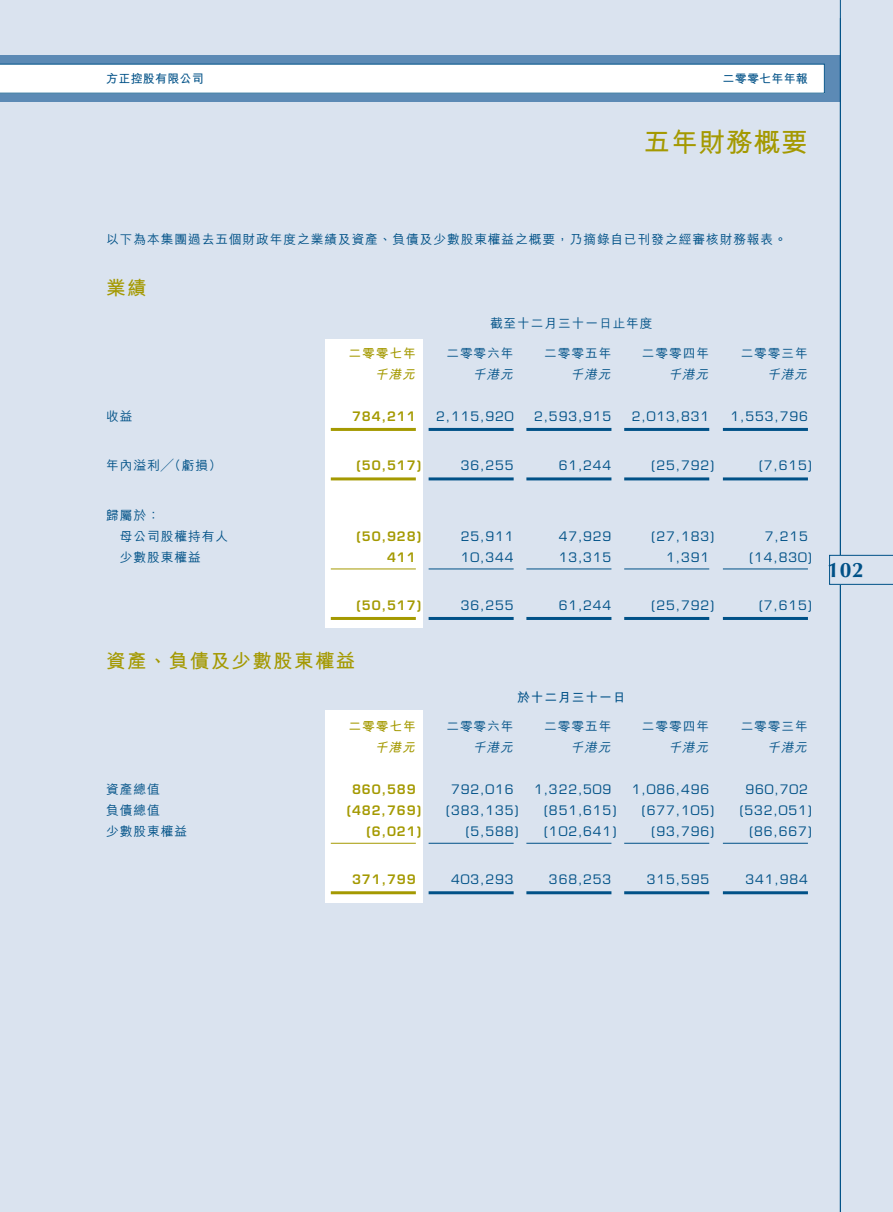
<style>
.page{position:relative;width:893px;height:1212px;background:#dae3ef}
.page>*{position:absolute;margin:0;border:0;box-sizing:border-box;transform-origin:0 0}
.t1{font:700 27px "M Hei HK";letter-spacing:.02em;color:#a49901}
.t2{font:700 21px "Optima LT Std";color:#005187}
.t3{font:700 19.5px "M Hei HK";letter-spacing:.07em;color:#a49901}
.t4{font:12.75px "Eurostile LT Std";letter-spacing:.07em;color:#005187}
.t5{font:500 12.75px/21px "M Hei HK";letter-spacing:.07em;color:#005187}
.t6{font:600 12.75px "Eurostile LT Std";letter-spacing:.07em;color:#a49901}
.t7{font:italic 500 12.75px "M Hei HK";color:#005187}
.t8{font:700 12.75px "M Hei HK";letter-spacing:.07em;color:#a49901}
.t9{font:700 12.75px "M Hei HK";letter-spacing:.07em;color:#005187}
.t10{font:italic 700 12.75px "M Hei HK";color:#a49901}
.t11{font:700 12px "M Hei HK";letter-spacing:.02em;color:#005187}
</style>
<div class="page">
<div style="left:0;top:55px;width:840px;height:47px;background:#5c8ab5"></div>
<div style="left:0;top:64px;width:824px;height:29px;background:#fff"></div>
<hr style="left:840px;top:0;width:1px;height:1212px;background:#005187">
<svg style="left:829px;top:555px;width:64px;height:30px"></svg>
<div style="left:325px;top:339px;width:98px;height:289px;background:#fff"></div>
<hr style="left:331px;top:428px;width:85px;height:3px;background:#a49901">
<hr style="left:429px;top:428px;width:85px;height:3px;background:#005187">
<hr style="left:526px;top:428px;width:85px;height:3px;background:#005187">
<hr style="left:624px;top:428px;width:85px;height:3px;background:#005187">
<hr style="left:723px;top:428px;width:85px;height:3px;background:#005187">
<hr style="left:331px;top:477px;width:85px;height:3px;background:#a49901">
<hr style="left:429px;top:477px;width:85px;height:3px;background:#005187">
<hr style="left:526px;top:477px;width:85px;height:3px;background:#005187">
<hr style="left:624px;top:477px;width:85px;height:3px;background:#005187">
<hr style="left:723px;top:477px;width:85px;height:3px;background:#005187">
<hr style="left:331px;top:568px;width:85px;height:1px;background:#a49901">
<hr style="left:429px;top:568px;width:85px;height:1px;background:#005187">
<hr style="left:526px;top:568px;width:85px;height:1px;background:#005187">
<hr style="left:624px;top:568px;width:85px;height:1px;background:#005187">
<hr style="left:723px;top:568px;width:85px;height:1px;background:#005187">
<hr style="left:331px;top:617px;width:85px;height:3px;background:#a49901">
<hr style="left:429px;top:617px;width:85px;height:3px;background:#005187">
<hr style="left:526px;top:617px;width:85px;height:3px;background:#005187">
<hr style="left:624px;top:617px;width:85px;height:3px;background:#005187">
<hr style="left:723px;top:617px;width:85px;height:3px;background:#005187">
<div style="left:325px;top:710px;width:98px;height:193px;background:#fff"></div>
<hr style="left:331px;top:843px;width:85px;height:1px;background:#a49901">
<hr style="left:429px;top:843px;width:85px;height:1px;background:#005187">
<hr style="left:526px;top:843px;width:85px;height:1px;background:#005187">
<hr style="left:624px;top:843px;width:85px;height:1px;background:#005187">
<hr style="left:723px;top:843px;width:85px;height:1px;background:#005187">
<hr style="left:331px;top:891px;width:85px;height:3px;background:#a49901">
<hr style="left:429px;top:891px;width:85px;height:3px;background:#005187">
<hr style="left:526px;top:891px;width:85px;height:3px;background:#005187">
<hr style="left:624px;top:891px;width:85px;height:3px;background:#005187">
<hr style="left:723px;top:891px;width:85px;height:3px;background:#005187">
<p class="t11" style="left:106px;top:70px;width:99px">方正控股有限公司</p>
<p class="t11" style="left:723px;top:70px;width:87px">二零零七年年報</p>
<p class="t1" style="left:643px;top:122px;width:166px">五年財務概要</p>
<p class="t5" style="left:106px;top:228px;width:682px">以下為本集團過去五個財政年度之業績及資產、負債及少數股東權益之概要，乃摘錄自已刊發之經審核財務報表。</p>
<p class="t3" style="left:106px;top:273px;width:42px">業績</p>
<p class="t5" style="left:490px;top:312px;width:164px">截至十二月三十一日止年度</p>
<p class="t8" style="left:348px;top:344px;width:69px">二零零七年</p>
<p class="t5" style="left:446px;top:342px;width:69px">二零零六年</p>
<p class="t5" style="left:544px;top:342px;width:69px">二零零五年</p>
<p class="t5" style="left:642px;top:342px;width:69px">二零零四年</p>
<p class="t5" style="left:741px;top:342px;width:69px">二零零三年</p>
<p class="t10" style="left:375px;top:365px;width:45px">千港元</p>
<p class="t7" style="left:473px;top:365px;width:45px">千港元</p>
<p class="t7" style="left:571px;top:365px;width:45px">千港元</p>
<p class="t7" style="left:668px;top:365px;width:45px">千港元</p>
<p class="t7" style="left:767px;top:365px;width:45px">千港元</p>
<p class="t5" style="left:106px;top:405px;width:28px">收益</p>
<p class="t6" style="left:352px;top:408px;width:65px">784,211</p>
<p class="t4" style="left:436px;top:408px;width:79px">2,115,920</p>
<p class="t4" style="left:534px;top:408px;width:79px">2,593,915</p>
<p class="t4" style="left:632px;top:408px;width:79px">2,013,831</p>
<p class="t4" style="left:730px;top:408px;width:79px">1,553,796</p>
<p class="t5" style="left:106px;top:454px;width:117px">年內溢利╱（虧損）</p>
<p class="t6" style="left:357px;top:458px;width:66px">(50,517 )</p>
<p class="t4" style="left:461px;top:458px;width:54px">36,255</p>
<p class="t4" style="left:559px;top:458px;width:54px">61,244</p>
<p class="t4" style="left:652px;top:458px;width:64px">(25,792)</p>
<p class="t4" style="left:759px;top:458px;width:54px">(7,615)</p>
<p class="t5" style="left:120px;top:504px;width:110px;text-indent:-14px">歸屬於：<br>母公司股權持有人</p>
<p class="t6" style="left:357px;top:528px;width:66px">(50,928 )</p>
<p class="t4" style="left:461px;top:528px;width:54px">25,911</p>
<p class="t4" style="left:559px;top:528px;width:54px">47,929</p>
<p class="t4" style="left:652px;top:528px;width:64px">(27,183)</p>
<p class="t4" style="left:765px;top:528px;width:45px">7,215</p>
<p class="t5" style="left:120px;top:546px;width:82px">少數股東權益</p>
<p class="t6" style="left:387px;top:549px;width:30px">411</p>
<p class="t4" style="left:461px;top:549px;width:54px">10,344</p>
<p class="t4" style="left:559px;top:549px;width:54px">13,315</p>
<p class="t4" style="left:666px;top:549px;width:45px">1,391</p>
<p class="t4" style="left:749px;top:549px;width:64px">(14,830)</p>
<p class="t6" style="left:357px;top:597px;width:66px">(50,517 )</p>
<p class="t4" style="left:461px;top:597px;width:54px">36,255</p>
<p class="t4" style="left:559px;top:597px;width:54px">61,244</p>
<p class="t4" style="left:652px;top:597px;width:64px">(25,792)</p>
<p class="t4" style="left:759px;top:597px;width:54px">(7,615)</p>
<p class="t3" style="left:106px;top:647px;width:251px">資產、負債及少數股東權益</p>
<p class="t9" style="left:517px;top:688px;width:110px">於十二月三十一日</p>
<p class="t8" style="left:348px;top:717px;width:69px">二零零七年</p>
<p class="t5" style="left:446px;top:715px;width:69px">二零零六年</p>
<p class="t5" style="left:544px;top:715px;width:69px">二零零五年</p>
<p class="t5" style="left:642px;top:715px;width:69px">二零零四年</p>
<p class="t5" style="left:741px;top:715px;width:69px">二零零三年</p>
<p class="t10" style="left:375px;top:738px;width:45px">千港元</p>
<p class="t7" style="left:473px;top:738px;width:45px">千港元</p>
<p class="t7" style="left:571px;top:738px;width:45px">千港元</p>
<p class="t7" style="left:668px;top:738px;width:45px">千港元</p>
<p class="t7" style="left:767px;top:738px;width:45px">千港元</p>
<p class="t5" style="left:106px;top:778px;width:55px">資產總值</p>
<p class="t6" style="left:352px;top:781px;width:65px">860,589</p>
<p class="t4" style="left:451px;top:782px;width:64px">792,016</p>
<p class="t4" style="left:534px;top:782px;width:79px">1,322,509</p>
<p class="t4" style="left:632px;top:782px;width:79px">1,086,496</p>
<p class="t4" style="left:745px;top:782px;width:64px">960,702</p>
<p class="t5" style="left:106px;top:799px;width:55px">負債總值</p>
<p class="t6" style="left:347px;top:802px;width:76px">(482,769 )</p>
<p class="t4" style="left:446px;top:803px;width:74px">(383,135)</p>
<p class="t4" style="left:544px;top:803px;width:74px">(851,615)</p>
<p class="t4" style="left:642px;top:803px;width:74px">(677,105)</p>
<p class="t4" style="left:740px;top:803px;width:74px">(532,051)</p>
<p class="t5" style="left:106px;top:820px;width:82px">少數股東權益</p>
<p class="t6" style="left:366px;top:823px;width:56px">(6,021 )</p>
<p class="t4" style="left:466px;top:824px;width:54px">(5,588)</p>
<p class="t4" style="left:544px;top:824px;width:74px">(102,641)</p>
<p class="t4" style="left:652px;top:824px;width:64px">(93,796)</p>
<p class="t4" style="left:749px;top:824px;width:64px">(86,667)</p>
<p class="t6" style="left:352px;top:871px;width:65px">371,799</p>
<p class="t4" style="left:451px;top:872px;width:64px">403,293</p>
<p class="t4" style="left:549px;top:872px;width:64px">368,253</p>
<p class="t4" style="left:647px;top:872px;width:64px">315,595</p>
<p class="t4" style="left:745px;top:872px;width:64px">341,984</p>
<p class="t2" style="left:828px;top:557px;width:38px">102</p>
</div>
